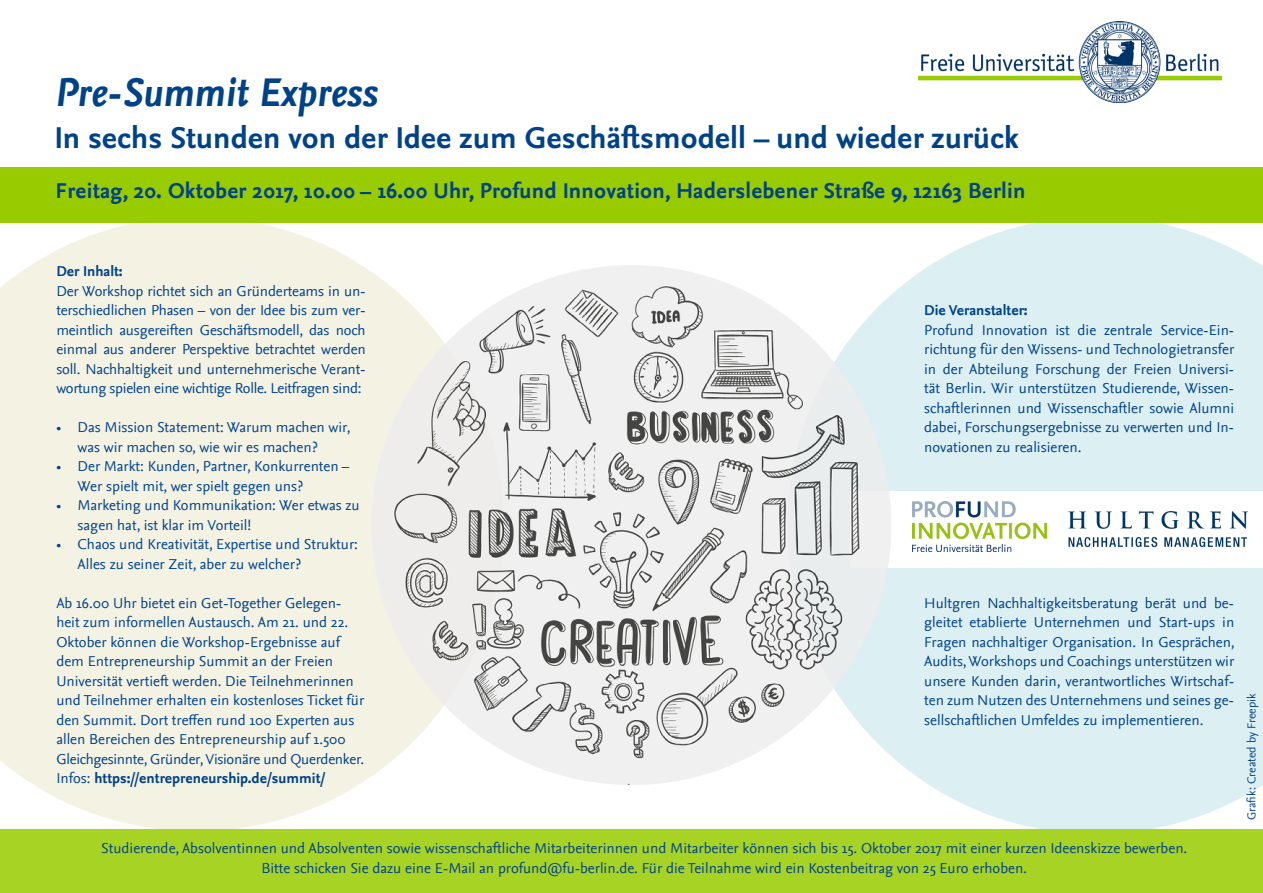
<style>
.page{position:relative;width:1263px;height:893px;background:#fff}
.page>*{position:absolute;margin:0;border:0;box-sizing:border-box;transform-origin:0 0}
.t1{font:italic 700 42px "Nexus Sans";color:#004288}
.t2{font:700 31.5px "Nexus Sans Pro";color:#004288}
.t3{font:700 22.5px "Nexus Sans";letter-spacing:.01em;color:#004288}
.t4{font:15px/19.5px "Nexus Sans";color:#004288}
.t5{font:700 15px "Nexus Sans";color:#004288}
.t6{font:12px "Nexus Sans";color:#004288}
.s1{font-weight:700}
</style>
<div class="page">
<img style="left:918px;top:21px;width:303px;height:81px">
<svg style="left:790px;top:223px;width:473px;height:606px;fill:#dceff2"></svg>
<svg style="left:0;top:223px;width:445px;height:606px;background:#f5f3e5"></svg>
<div style="left:0;top:167px;width:1263px;height:56px;background:#9c0"></div>
<div style="left:0;top:829px;width:1263px;height:64px;background:#a7d324"></div>
<div style="left:850px;top:491px;width:413px;height:77px;background:#fff"></div>
<img style="left:1068px;top:512px;width:179px;height:34px">
<img style="left:912px;top:501px;width:134px;height:50px">
<img style="left:371px;top:265px;width:520px;height:520px;border-radius:260px">
<h1 class="t1" style="left:55px;top:68px;width:324px">Pre-Summit Express</h1>
<h2 class="t2" style="left:55px;top:114px;width:966px">In sechs Stunden von der Idee zum Geschäftsmodell – und wieder zurück</h2>
<h3 class="t3" style="left:56px;top:178px;width:971px">Freitag, 20. Oktober 2017, 10.00 – 16.00 Uhr, Profund Innovation, Haderslebener Straße 9, 12163 Berlin</h3>
<p class="t5" style="left:56px;top:263px;width:68px">Der Inhalt:</p>
<p class="t4" style="left:56px;top:281px;width:311px;text-align:justify">Der Workshop richtet sich an Gründerteams in un&shy;terschiedlichen Phasen – von der Idee bis zum ver&shy;meintlich ausgereiften Geschäftsmodell, das noch einmal aus anderer Perspektive betrachtet werden soll. Nachhaltigkeit und unternehmerische Verant&shy;wortung spielen eine wichtige Rolle. Leitfragen sind:</p>
<p class="t4" style="left:78px;top:418px;width:275px;text-indent:-21px">• Das Mission Statement: Warum machen wir, was wir machen so, wie wir es machen?</p>
<p class="t4" style="left:78px;top:457px;width:273px;text-indent:-21px">• Der Markt: Kunden, Partner, Konkurrenten –<br>Wer spielt mit, wer spielt gegen uns?</p>
<p class="t4" style="left:78px;top:496px;width:284px;text-indent:-21px">• Marketing und Kommunikation: Wer etwas zu sagen hat, ist klar im Vorteil!</p>
<p class="t4" style="left:78px;top:535px;width:282px;text-indent:-21px">• Chaos und Kreativität, Expertise und Struktur:<br>Alles zu seiner Zeit, aber zu welcher?</p>
<p class="t4" style="left:56px;top:593px;width:309px">Ab 16.00 Uhr bietet ein Get-Together Gelegen&shy;heit zum informellen Austausch. Am 21. und 22.<br>Oktober können die Workshop-Ergebnisse auf dem Entrepreneurship Summit an der Freien Universität vertieft werden. Die Teilnehmerinnen und Teilnehmer erhalten ein kostenloses Ticket für den Summit. Dort treffen rund 100 Experten aus allen Bereichen des Entrepreneurship auf 1.500<br>Gleichgesinnte, Gründer, Visionäre und Querdenker.<br>Infos: <span class="s1">https://entrepreneurship.de/summit/</span></p>
<p class="t5" style="left:924px;top:302px;width:105px">Die Veranstalter:</p>
<p class="t4" style="left:924px;top:320px;width:312px;text-align:justify">Profund Innovation ist die zentrale Service-Ein&shy;richtung für den Wissens- und Technologietransfer in der Abteilung Forschung der Freien Universi&shy;tät Berlin. Wir unterstützen Studierende, Wissen&shy;schaftlerinnen und Wissenschaftler sowie Alumni dabei, Forschungsergebnisse zu verwerten und In&shy;novationen zu realisieren.</p>
<p class="t4" style="left:924px;top:593px;width:312px;text-align:justify">Hultgren Nachhaltigkeitsberatung berät und be&shy;gleitet etablierte Unternehmen und Start-ups in Fragen nachhaltiger Organisation. In Gesprächen, Audits, Workshops und Coachings unterstützen wir unsere Kunden darin, verantwortliches Wirtschaf&shy;ten zum Nutzen des Unternehmens und seines ge&shy;sellschaftlichen Umfeldes zu implementieren.</p>
<p class="t4" style="left:101px;top:838px;width:1088px;text-align:center">Studierende, Absolventinnen und Absolventen sowie wissenschaftliche Mitarbeiterinnen und Mitarbeiter können sich bis 15. Oktober 2017 mit einer kurzen Ideenskizze bewerben.<br>Bitte schicken Sie dazu eine E-Mail an profund@fu-berlin.de. Für die Teilnahme wird ein Kostenbeitrag von 25 Euro erhoben.</p>
<p class="t6" style="left:1245px;top:820px;width:128px;rotate:-90deg">Grafik: Created by Freepik</p>
</div>
